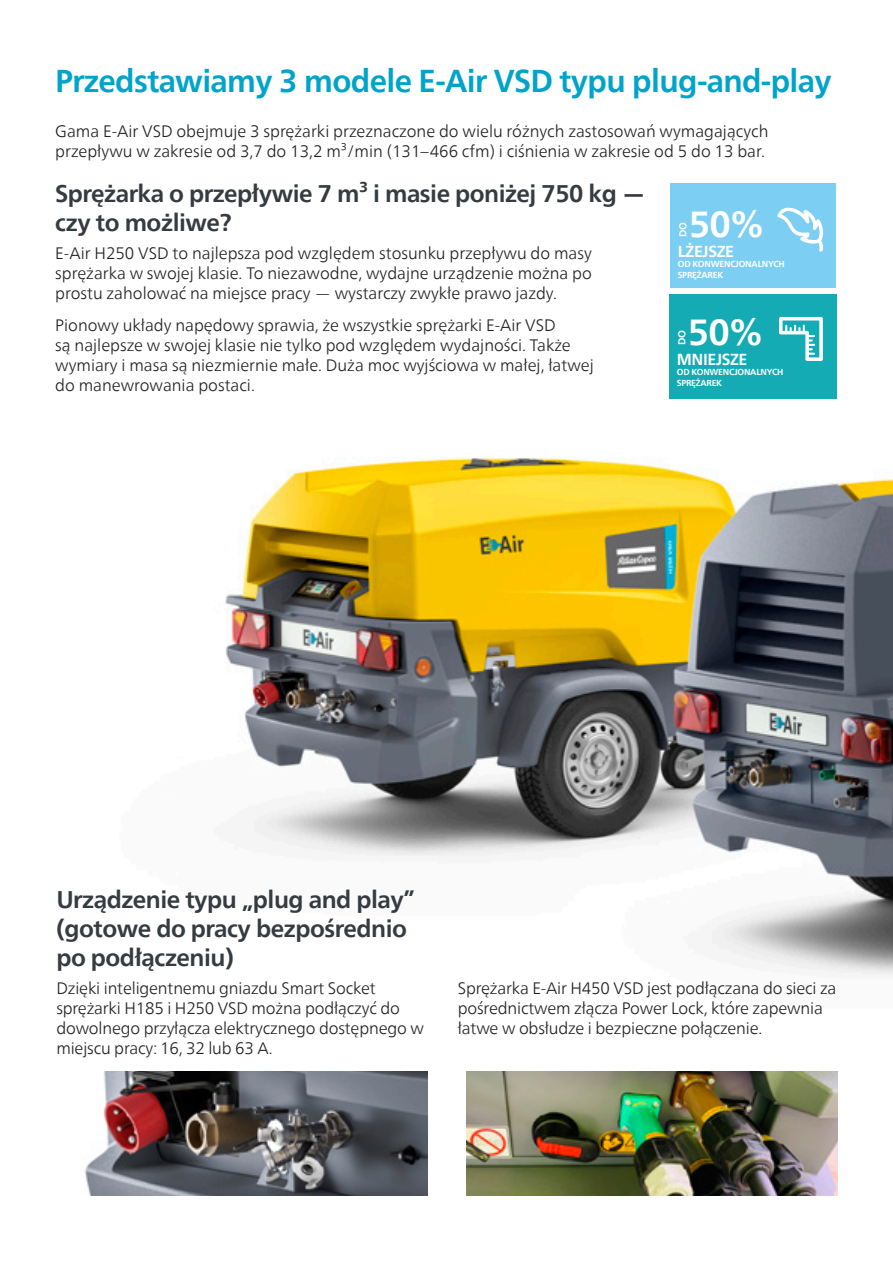
<style>
.page{position:relative;width:893px;height:1263px;background:#fff}
.page>*{position:absolute;margin:0;border:0;box-sizing:border-box;transform-origin:0 0}
.t1{font:700 36.15px "Neue Frutiger World";color:#fff}
.t2{font:700 31.5px "Neue Frutiger World";letter-spacing:-.02em;color:#00a4ca}
.t3{font:700 24px/28.8px "Neue Frutiger World";letter-spacing:-.02em;color:#353b40}
.t4{font:300 16.5px/19.8px "Neue Frutiger World";color:#231f20}
.t5{font:700 15.9px "Neue Frutiger World";letter-spacing:-.025em;color:#fff}
.t6{font:700 10.05px "Neue Frutiger World";color:#fff}
.t7{font:700 8.7px/10.4px "Neue Frutiger World";letter-spacing:-.025em;color:#fff}
</style>
<div class="page">
<img style="left:225px;top:375px;width:668px;height:600px">
<div style="left:669px;top:294px;width:167px;height:105px;background:#15abb4"></div>
<svg style="left:779px;top:317px;width:44px;height:44px"></svg>
<div style="left:670px;top:184px;width:166px;height:104px;background:#7ccff2"></div>
<svg style="left:777px;top:207px;width:47px;height:45px"></svg>
<img style="left:84px;top:1071px;width:344px;height:125px">
<img style="left:466px;top:1071px;width:372px;height:125px">
<h2 class="t2" style="left:55px;top:53px;width:778px">Przedstawiamy 3 modele E-Air VSD typu plug-and-play</h2>
<p class="t4" style="left:55px;top:121px;width:715px">Gama E-Air VSD obejmuje 3 sprężarki przeznaczone do wielu różnych zastosowań wymagających przepływu w zakresie od 3,7 do 13,2 m³/min (131–466 cfm) i ciśnienia w zakresie od 5 do 13 bar.</p>
<h3 class="t3" style="left:55px;top:179px;width:592px">Sprężarka o przepływie 7 m³ i masie poniżej 750 kg — czy to możliwe?</h3>
<p class="t4" style="left:55px;top:244px;width:538px;text-align:justify">E-Air H250 VSD to najlepsza pod względem stosunku przepływu do masy sprężarka w swojej klasie. To niezawodne, wydajne urządzenie można po prostu zaholować na miejsce pracy — wystarczy zwykłe prawo jazdy.</p>
<p class="t4" style="left:55px;top:316px;width:540px">Pionowy układy napędowy sprawia, że wszystkie sprężarki E-Air VSD<br>są najlepsze w swojej klasie nie tylko pod względem wydajności. Także wymiary i masa są niezmiernie małe. Duża moc wyjściowa w małej, łatwej do manewrowania postaci.</p>
<h1 class="t1" style="left:689px;top:192px;width:77px">50%</h1>
<p class="t6" style="left:674px;top:237px;width:16px;rotate:-90deg">DO</p>
<p class="t5" style="left:678px;top:237px;width:58px">LŻEJSZE</p>
<p class="t7" style="left:678px;top:259px;width:109px">OD KONWENCJONALNYCH<br>SPRĘŻAREK</p>
<h1 class="t1" style="left:688px;top:301px;width:76px">50%</h1>
<p class="t6" style="left:673px;top:345px;width:17px;rotate:-90deg">DO</p>
<p class="t5" style="left:677px;top:345px;width:72px">MNIEJSZE</p>
<p class="t7" style="left:677px;top:367px;width:108px">OD KONWENCJONALNYCH<br>SPRĘŻAREK</p>
<h3 class="t3" style="left:56px;top:885px;width:360px">Urządzenie typu „plug and play” (gotowe do pracy bezpośrednio po podłączeniu)</h3>
<p class="t4" style="left:56px;top:979px;width:369px">Dzięki inteligentnemu gniazdu Smart Socket sprężarki H185 i H250 VSD można podłączyć do dowolnego przyłącza elektrycznego dostępnego w miejscu pracy: 16, 32 lub 63 A.</p>
<p class="t4" style="left:458px;top:978px;width:380px">Sprężarka E-Air H450 VSD jest podłączana do sieci za pośrednictwem złącza Power Lock, które zapewnia łatwe w obsłudze i bezpieczne połączenie.</p>
</div>
